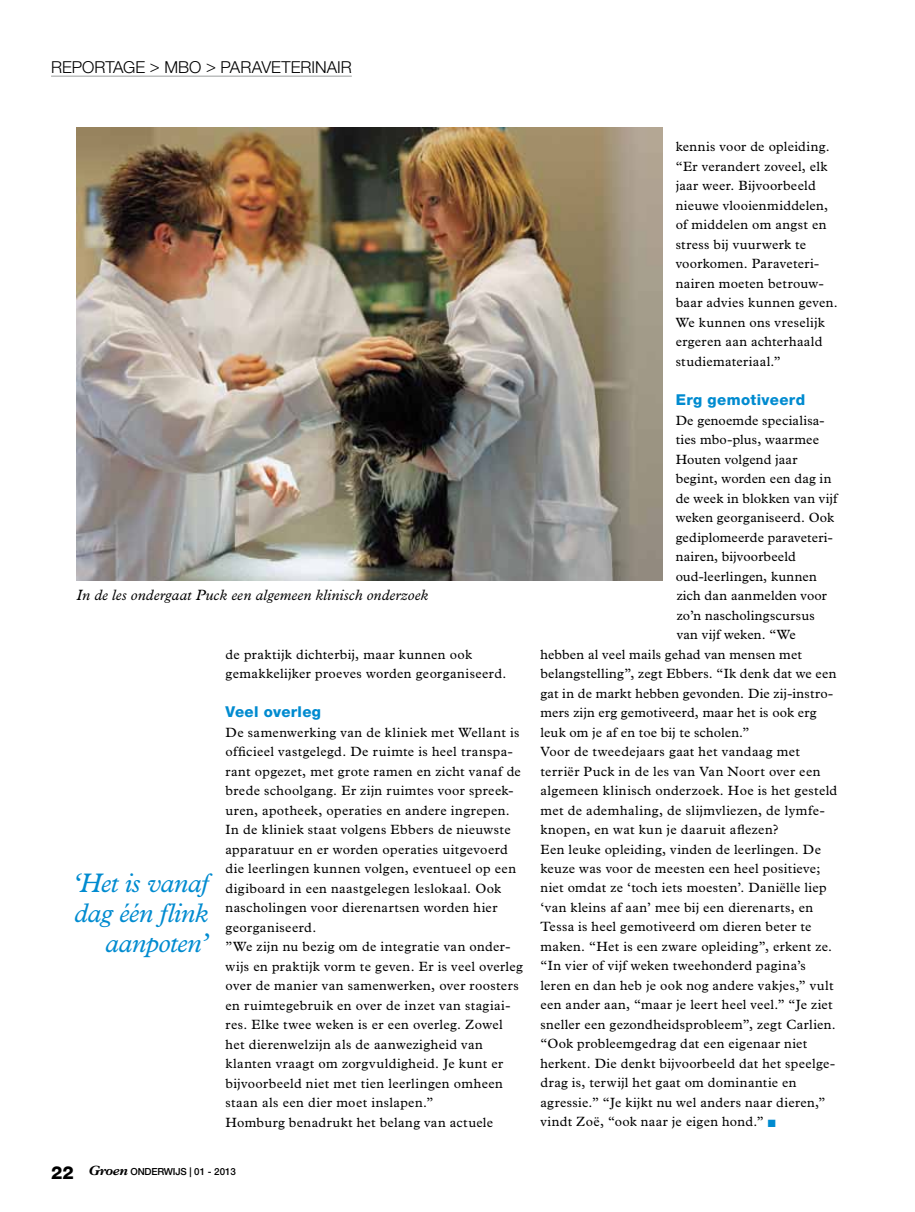
<style>
.page{position:relative;width:915px;height:1212px;background:#fff}
.page>*{position:absolute;margin:0;border:0;box-sizing:border-box;transform-origin:0 0}
.t1{font:italic 27px/30px "Plantin Std";letter-spacing:-.02em;color:#008bd0;text-align:right}
.t2{font:300 16.5px "Helvetica Neue LT Std";color:#000}
.t3{font:italic 15px "Plantin Std";letter-spacing:.01em;color:#000}
.t4{font:800 15px "Helvetica Neue LT Std";letter-spacing:.025em;color:#008bd0}
.t5{font:13.5px/19.5px "Plantin Std";letter-spacing:.025em;color:#000}
.t6{font:13.5px "Plantin Std";letter-spacing:.005em;color:#000}
.t7{font:500 9.75px "Helvetica Neue LT Std";letter-spacing:-.02em;color:#000}
.s1{font-weight:800;font-size:18px}
.s2{font-family:"Plantin Std";font-weight:700;font-style:italic;font-size:13.5px}
.s3{color:#008bd0}
</style>
<div class="page">
<img style="left:77px;top:128px;width:585px;height:453px">
<hr style="left:51px;top:76px;width:301px;height:1px;background:#9c9e9f">
<p class="t2" style="left:51px;top:57px;width:302px">REPORTAGE &gt; MBO &gt; PARAVETERINAIR</p>
<p class="t3" style="left:77px;top:586px;width:353px">In de les ondergaat Puck een algemeen klinisch onderzoek</p>
<h1 class="t1" style="left:72px;top:868px;width:138px">‘Het is vanaf dag één flink aanpoten’</h1>
<p class="t5" style="left:225px;top:644px;width:282px">de praktijk dichterbij, maar kunnen ook gemakkelijker proeves worden georganiseerd.</p>
<p class="t4" style="left:225px;top:703px;width:97px">Veel overleg</p>
<p class="t5" style="left:225px;top:722px;width:299px">De samenwerking van de kliniek met Wellant is officieel vastgelegd. De ruimte is heel transpa&shy;rant opgezet, met grote ramen en zicht vanaf de brede schoolgang. Er zijn ruimtes voor spreek&shy;uren, apotheek, operaties en andere ingrepen.<br>In de kliniek staat volgens Ebbers de nieuwste apparatuur en er worden operaties uitgevoerd die leerlingen kunnen volgen, eventueel op een digiboard in een naastgelegen leslokaal. Ook nascholingen voor dierenartsen worden hier georganiseerd.<br>”We zijn nu bezig om de integratie van onder&shy;wijs en praktijk vorm te geven. Er is veel overleg over de manier van samenwerken, over roosters en ruimtegebruik en over de inzet van stagiai&shy;res. Elke twee weken is er een overleg. Zowel het dierenwelzijn als de aanwezigheid van klanten vraagt om zorgvuldigheid. Je kunt er bijvoorbeeld niet met tien leerlingen omheen staan als een dier moet inslapen.”<br>Homburg benadrukt het belang van actuele</p>
<p class="t7" style="left:51px;top:1166px;width:186px"><span class="s1">22</span> <span class="s2">Groen</span> ONDERWIJS | 01 - 2013</p>
<p class="t5" style="left:675px;top:137px;width:164px">kennis voor de opleiding. “Er verandert zoveel, elk jaar weer. Bijvoorbeeld nieuwe vlooienmiddelen, of middelen om angst en stress bij vuurwerk te voorkomen. Paraveteri&shy;nairen moeten betrouw&shy;baar advies kunnen geven.<br>We kunnen ons vreselijk ergeren aan achterhaald studiemateriaal.”</p>
<p class="t4" style="left:675px;top:391px;width:131px">Erg gemotiveerd</p>
<p class="t5" style="left:675px;top:410px;width:150px">De genoemde specialisa-</p>
<p class="t5" style="left:675px;top:430px;width:145px">ties mbo-plus, waarmee</p>
<p class="t6" style="left:675px;top:451px;width:123px">Houten volgend jaar</p>
<p class="t5" style="left:675px;top:469px;width:157px">begint, worden een dag in</p>
<p class="t5" style="left:675px;top:488px;width:163px">de week in blokken van vijf</p>
<p class="t5" style="left:675px;top:508px;width:160px">weken georganiseerd. Ook</p>
<p class="t5" style="left:675px;top:527px;width:159px">gediplomeerde paraveteri-</p>
<p class="t5" style="left:675px;top:547px;width:122px">nairen, bijvoorbeeld</p>
<p class="t5" style="left:675px;top:566px;width:143px">oud-leerlingen, kunnen</p>
<p class="t5" style="left:676px;top:586px;width:152px">zich dan aanmelden voor</p>
<p class="t5" style="left:676px;top:605px;width:139px">zo’n nascholingscursus</p>
<p class="t5" style="left:676px;top:625px;width:121px">van vijf weken. “We</p>
<p class="t5" style="left:540px;top:644px;width:263px">hebben al veel mails gehad van mensen met</p>
<p class="t5" style="left:540px;top:664px;width:297px">belangstelling”, zegt Ebbers. “Ik denk dat we een</p>
<p class="t5" style="left:540px;top:683px;width:294px">gat in de markt hebben gevonden. Die zij-instro-</p>
<p class="t5" style="left:540px;top:703px;width:277px">mers zijn erg gemotiveerd, maar het is ook erg</p>
<p class="t6" style="left:540px;top:724px;width:210px">leuk om je af en toe bij te scholen.”</p>
<p class="t5" style="left:540px;top:742px;width:261px">Voor de tweedejaars gaat het vandaag met</p>
<p class="t5" style="left:540px;top:761px;width:281px">terriër Puck in de les van Van Noort over een</p>
<p class="t5" style="left:540px;top:781px;width:298px">algemeen klinisch onderzoek. Hoe is het gesteld</p>
<p class="t5" style="left:540px;top:800px;width:285px">met de ademhaling, de slijmvliezen, de lymfe-</p>
<p class="t5" style="left:540px;top:820px;width:239px">knopen, en wat kun je daaruit aflezen?</p>
<p class="t5" style="left:540px;top:839px;width:282px">Een leuke opleiding, vinden de leerlingen. De</p>
<p class="t5" style="left:540px;top:859px;width:281px">keuze was voor de meesten een heel positieve;</p>
<p class="t5" style="left:540px;top:878px;width:287px">niet omdat ze ‘toch iets moesten’. Daniëlle liep</p>
<p class="t5" style="left:540px;top:898px;width:274px">‘van kleins af aan’ mee bij een dierenarts, en</p>
<p class="t5" style="left:540px;top:917px;width:272px">Tessa is heel gemotiveerd om dieren beter te</p>
<p class="t5" style="left:540px;top:937px;width:293px">maken. “Het is een zware opleiding”, erkent ze.</p>
<p class="t5" style="left:540px;top:956px;width:267px">“In vier of vijf weken tweehonderd pagina’s</p>
<p class="t5" style="left:540px;top:976px;width:294px">leren en dan heb je ook nog andere vakjes,” vult</p>
<p class="t5" style="left:540px;top:995px;width:293px">een ander aan, “maar je leert heel veel.” “Je ziet</p>
<p class="t5" style="left:540px;top:1015px;width:297px">sneller een gezondheidsprobleem”, zegt Carlien.</p>
<p class="t5" style="left:540px;top:1034px;width:268px">“Ook probleemgedrag dat een eigenaar niet</p>
<p class="t5" style="left:540px;top:1054px;width:296px">herkent. Die denkt bijvoorbeeld dat het speelge-</p>
<p class="t5" style="left:540px;top:1073px;width:257px">drag is, terwijl het gaat om dominantie en</p>
<p class="t5" style="left:540px;top:1093px;width:286px">agressie.” “Je kijkt nu wel anders naar dieren,”</p>
<p class="t5" style="left:540px;top:1112px;width:237px">vindt Zoë, “ook naar je eigen hond.” <span class="s3">■</span></p>
</div>
